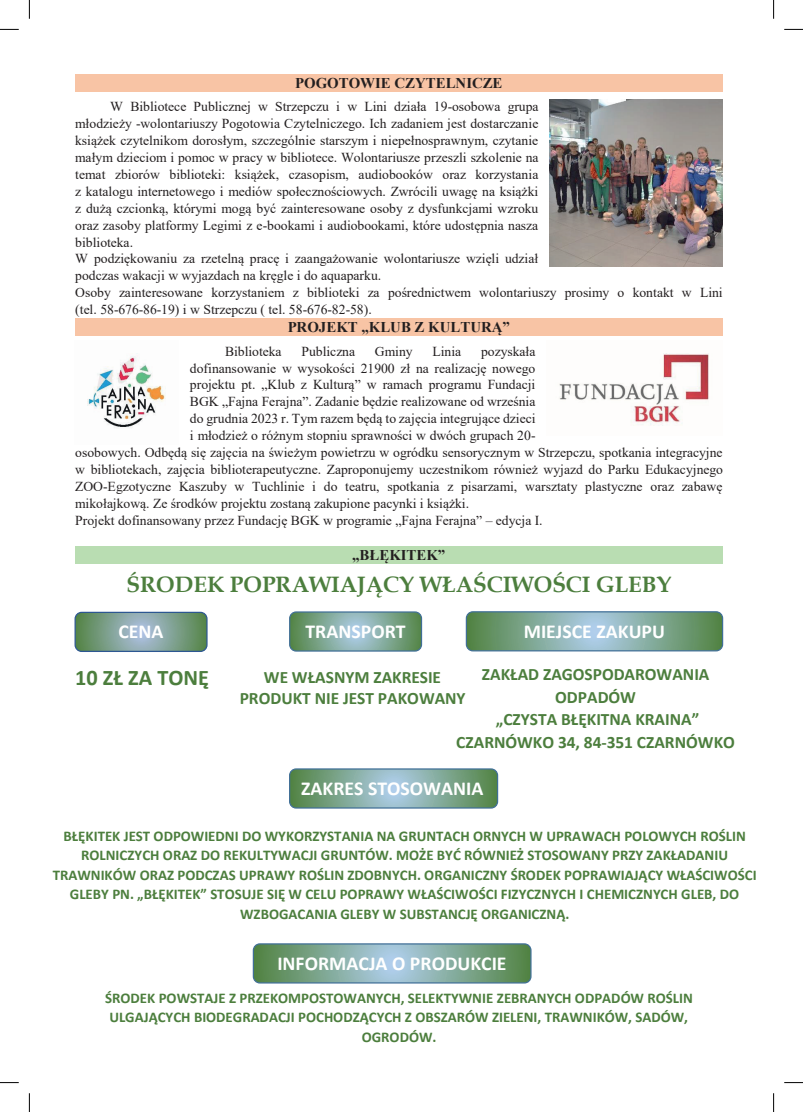
<style>
.page{position:relative;width:803px;height:1112px;background:#fff}
.page>*{position:absolute;margin:0;border:0;box-sizing:border-box;transform-origin:0 0}
.t1{font:700 22.25px "Book Antiqua";color:#4c7e3d}
.t2{font:700 22.25px "Calibri";color:#4c7e3d}
.t3{font:700 19.75px "Calibri";color:#fff}
.t4{font:700 17.38px/22.9px "Calibri";color:#4c7e3d;text-align:center}
.t5{font:700 14.88px/19.6px "Calibri";color:#4c7e3d;text-align:center}
.t6{font:700 14.88px "Times New Roman";color:#231f20}
.t7{font:13.62px/16.9px "Times New Roman";color:#231f20}
</style>
<div class="page">
<div style="left:75px;top:74px;width:647px;height:17px;background:#f8c4a5"></div>
<div style="left:75px;top:319px;width:647px;height:17px;background:#f8c4a5"></div>
<div style="left:75px;top:546px;width:647px;height:17px;background:#b9ddb2"></div>
<img style="left:550px;top:100px;width:172px;height:166px">
<img style="left:559px;top:353px;width:150px;height:73px">
<img style="left:87px;top:353px;width:79px;height:75px">
<svg style="left:75px;top:613px;width:131px;height:37px;background:#7ea08f"></svg>
<div style="left:75px;top:611px;width:133px;height:41px;border:1px solid #2d5792;border-radius:6px"></div>
<svg style="left:291px;top:613px;width:130px;height:38px;background:#7fa794"></svg>
<div style="left:289px;top:611px;width:133px;height:40px;border:1px solid #406f97;border-radius:6px"></div>
<svg style="left:466px;top:613px;width:256px;height:37px;background:#80a895"></svg>
<div style="left:466px;top:611px;width:257px;height:40px;border:1px solid #406f97;border-radius:6px"></div>
<svg style="left:291px;top:770px;width:206px;height:37px;background:#7fa895"></svg>
<div style="left:289px;top:768px;width:209px;height:40px;border:1px solid #406f97;border-radius:6px"></div>
<svg style="left:253px;top:945px;width:278px;height:37px;background:#80a895"></svg>
<div style="left:253px;top:943px;width:278px;height:40px;border:1px solid #406f97;border-radius:6px"></div>
<svg style="left:0;top:29px;width:19px;height:1px"></svg>
<svg style="left:784px;top:29px;width:19px;height:1px"></svg>
<svg style="left:0;top:1082px;width:19px;height:1px"></svg>
<svg style="left:784px;top:1082px;width:19px;height:1px"></svg>
<svg style="left:29px;top:0;width:1px;height:19px"></svg>
<svg style="left:29px;top:1093px;width:1px;height:18px"></svg>
<svg style="left:773px;top:0;width:1px;height:19px"></svg>
<svg style="left:773px;top:1093px;width:1px;height:18px"></svg>
<p class="t6" style="left:295px;top:72px;width:209px">POGOTOWIE CZYTELNICZE</p>
<p class="t7" style="left:75px;top:98px;width:649px;text-indent:35px">W Bibliotece Publicznej w Strzepczu i w Lini działa 19-osobowa grupa<br>młodzieży -wolontariuszy Pogotowia Czytelniczego. Ich zadaniem jest dostarczanie<br>książek czytelnikom dorosłym, szczególnie starszym i niepełnosprawnym, czytanie<br>małym dzieciom i pomoc w pracy w bibliotece. Wolontariusze przeszli szkolenie na<br>temat zbiorów biblioteki: książek, czasopism, audiobooków oraz korzystania<br>z katalogu internetowego i mediów społecznościowych. Zwrócili uwagę na książki<br>z dużą czcionką, którymi mogą być zainteresowane osoby z dysfunkcjami wzroku<br>oraz zasoby platformy Legimi z e-bookami i audiobookami, które udostępnia nasza<br>biblioteka.<br>W podziękowaniu za rzetelną pracę i zaangażowanie wolontariusze wzięli udział<br>podczas wakacji w wyjazdach na kręgle i do aquaparku.<br>Osoby zainteresowane korzystaniem z biblioteki za pośrednictwem wolontariuszy prosimy o kontakt w Lini (tel. 58-676-86-19) i w Strzepczu ( tel. 58-676-82-58).</p>
<p class="t6" style="left:288px;top:316px;width:224px">PROJEKT „KLUB Z KULTURĄ”</p>
<p class="t7" style="left:225px;top:342px;width:58px">Biblioteka</p>
<p class="t7" style="left:301px;top:342px;width:55px">Publiczna</p>
<p class="t7" style="left:375px;top:342px;width:39px">Gminy</p>
<p class="t7" style="left:432px;top:342px;width:30px">Linia</p>
<p class="t7" style="left:481px;top:342px;width:56px">pozyskała</p>
<p class="t7" style="left:190px;top:359px;width:347px">dofinansowanie w wysokości 21900 zł na realizację nowego</p>
<p class="t7" style="left:190px;top:376px;width:347px">projektu pt. „Klub z Kulturą” w ramach programu Fundacji</p>
<p class="t7" style="left:190px;top:393px;width:347px">BGK „Fajna Ferajna”. Zadanie będzie realizowane od września</p>
<p class="t7" style="left:190px;top:410px;width:347px">do grudnia 2023 r. Tym razem będą to zajęcia integrujące dzieci</p>
<p class="t7" style="left:190px;top:426px;width:347px">i młodzież o różnym stopniu sprawności w dwóch grupach 20-</p>
<p class="t7" style="left:75px;top:443px;width:649px">osobowych. Odbędą się zajęcia na świeżym powietrzu w ogródku sensorycznym w Strzepczu, spotkania integracyjne</p>
<p class="t7" style="left:75px;top:460px;width:649px">w bibliotekach, zajęcia biblioterapeutyczne. Zaproponujemy uczestnikom również wyjazd do Parku Edukacyjnego</p>
<p class="t7" style="left:75px;top:477px;width:649px">ZOO-Egzotyczne Kaszuby w Tuchlinie i do teatru, spotkania z pisarzami, warsztaty plastyczne oraz zabawę</p>
<p class="t7" style="left:75px;top:494px;width:395px">mikołajkową. Ze środków projektu zostaną zakupione pacynki i książki.</p>
<p class="t7" style="left:75px;top:511px;width:469px">Projekt dofinansowany przez Fundację BGK w programie „Fajna Ferajna” – edycja I.</p>
<p class="t6" style="left:352px;top:544px;width:95px">„BŁĘKITEK”</p>
<h1 class="t1" style="left:127px;top:568px;width:547px">ŚRODEK POPRAWIAJĄCY WŁAŚCIWOŚCI GLEBY</h1>
<h2 class="t3" style="left:118px;top:617px;width:47px">CENA</h2>
<h2 class="t3" style="left:305px;top:617px;width:102px">TRANSPORT</h2>
<h2 class="t3" style="left:524px;top:617px;width:143px">MIEJSCE ZAKUPU</h2>
<h1 class="t2" style="left:75px;top:661px;width:135px">10 ZŁ ZA TONĘ</h1>
<p class="t4" style="left:456px;top:662px;width:280px">ZAKŁAD ZAGOSPODAROWANIA<br>ODPADÓW<br>„CZYSTA BŁĘKITNA KRAINA”<br>CZARNÓWKO 34, 84-351 CZARNÓWKO</p>
<p class="t4" style="left:240px;top:666px;width:227px;line-height:21.2px">WE WŁASNYM ZAKRESIE<br>PRODUKT NIE JEST PAKOWANY</p>
<h2 class="t3" style="left:301px;top:774px;width:184px">ZAKRES STOSOWANIA</h2>
<p class="t5" style="left:53px;top:825px;width:705px">BŁĘKITEK JEST ODPOWIEDNI DO WYKORZYSTANIA NA GRUNTACH ORNYCH W UPRAWACH POLOWYCH ROŚLIN ROLNICZYCH ORAZ DO REKULTYWACJI GRUNTÓW. MOŻE BYĆ RÓWNIEŻ STOSOWANY PRZY ZAKŁADANIU TRAWNIKÓW ORAZ PODCZAS UPRAWY ROŚLIN ZDOBNYCH. ORGANICZNY ŚRODEK POPRAWIAJĄCY WŁAŚCIWOŚCI GLEBY PN. „BŁĘKITEK” STOSUJE SIĘ W CELU POPRAWY WŁAŚCIWOŚCI FIZYCZNYCH I CHEMICZNYCH GLEB, DO WZBOGACANIA GLEBY W SUBSTANCJĘ ORGANICZNĄ.</p>
<h2 class="t3" style="left:277px;top:948px;width:231px">INFORMACJA O PRODUKCIE</h2>
<p class="t5" style="left:105px;top:987px;width:589px">ŚRODEK POWSTAJE Z PRZEKOMPOSTOWANYCH, SELEKTYWNIE ZEBRANYCH ODPADÓW ROŚLIN<br>ULGAJĄCYCH BIODEGRADACJI POCHODZĄCYCH Z OBSZARÓW ZIELENI, TRAWNIKÓW, SADÓW,<br>OGRODÓW.</p>
</div>
